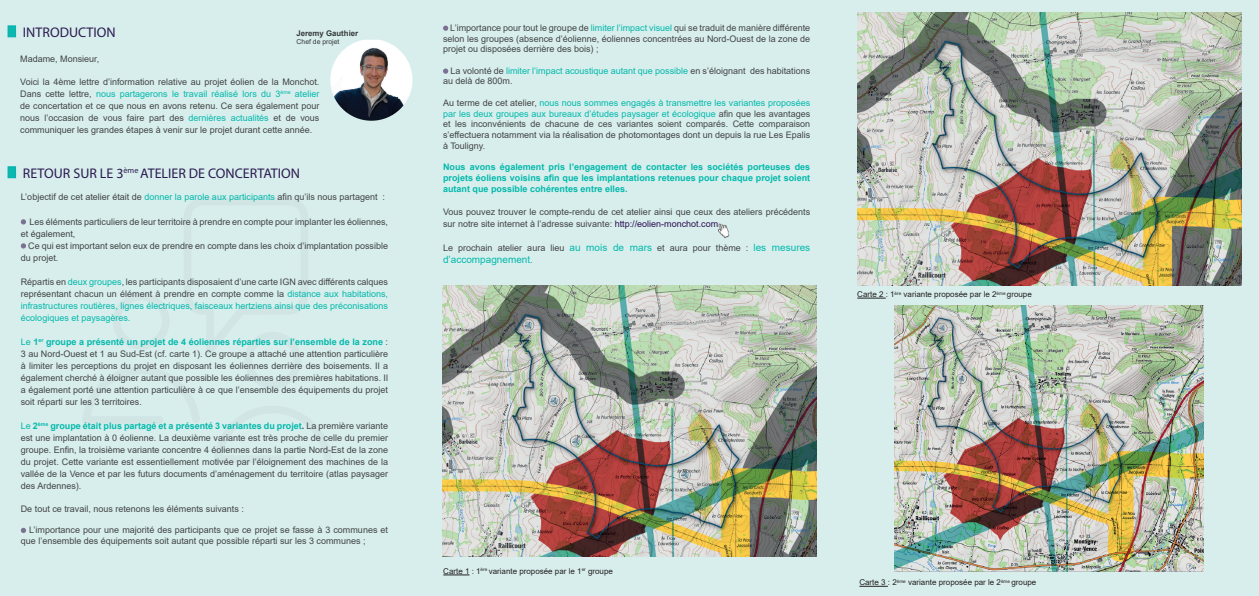
<style>
.page{position:relative;width:1259px;height:596px;background:#fff}
.page>*{position:absolute;margin:0;border:0;box-sizing:border-box;transform-origin:0 0}
.t1{font:14px "Myriad Pro";color:#2c1b52}
.t2{font:10px "Arial";color:#03b9ac}
.t3{font:9px/12px "Arial";color:#424446;text-align:justify}
.t4{font:9px/12px "Arial";color:#03b9ac;text-align:justify}
.t5{font:700 9px/10.7px "Arial";color:#03b9ac;text-align:justify}
.t6{font:8px "Arial";color:#231f20}
.t7{font:700 7.8px "Arial";color:#34383a}
.t8{font:6.8px "Arial";color:#34383a}
.s1{color:#03b9ac}
.s2{color:#424446}
.s3{font-weight:700;color:#03b9ac}
.s4{font-weight:700}
.s5{color:#2b0e52}
.s6{font-size:10px;color:#03b9ac}
</style>
<div class="page">
<div style="left:0;top:0;width:631px;height:595px;background:#d8eeec"></div>
<div style="left:632px;top:0;width:627px;height:595px;background:#d8eeec"></div>
<img style="left:442px;top:286px;width:375px;height:270px">
<svg style="left:443px;top:574px;width:26px;height:1px"></svg>
<svg style="left:443px;top:26px;width:5px;height:5px"></svg>
<svg style="left:443px;top:68px;width:5px;height:6px"></svg>
<svg style="left:859px;top:585px;width:29px;height:1px"></svg>
<svg style="left:857px;top:297px;width:28px;height:1px"></svg>
<img style="left:718px;top:223px;width:12px;height:15px">
<img style="left:894px;top:305px;width:310px;height:265px">
<img style="left:857px;top:13px;width:384px;height:273px">
<img style="left:330px;top:40px;width:82px;height:81px">
<div style="left:8px;top:25px;width:8px;height:12px;background:#0cb8ae;border:1px solid #00b2ae"></div>
<div style="left:8px;top:166px;width:8px;height:12px;background:#0cb8ae;border:1px solid #00b2ae"></div>
<svg style="left:21px;top:219px;width:5px;height:5px"></svg>
<svg style="left:21px;top:243px;width:5px;height:5px"></svg>
<svg style="left:21px;top:527px;width:5px;height:5px"></svg>
<h1 class="t1" style="left:23px;top:24px;width:94px">INTRODUCTION</h1>
<p class="t7" style="left:297px;top:27px;width:63px">Jeremy Gauthier</p>
<p class="t8" style="left:297px;top:37px;width:44px">Chef de projet</p>
<p class="t3" style="left:20px;top:53px;width:81px">Madame, Monsieur,</p>
<p class="t3" style="left:20px;top:76px;width:301px">Voici la 4ème lettre d’information relative au projet éolien de la Monchot.<br>Dans cette lettre, <span class="s1">nous partagerons le travail réalisé lors du 3</span><sup>ème</sup> <span class="s1">atelier </span>de concertation et ce que nous en avons retenu. Ce sera également pour nous l’occasion de vous faire part des <span class="s1">dernières actualités</span> et de vous communiquer les grandes étapes à venir sur le projet durant cette année.</p>
<h1 class="t1" style="left:23px;top:164px;width:279px">RETOUR SUR LE 3<sup>ème</sup> ATELIER DE CONCERTATION</h1>
<p class="t3" style="left:21px;top:191px;width:366px">L’objectif de cet atelier était de <span class="s1">donner la parole aux participants</span> afin qu’ils nous partagent :</p>
<p class="t3" style="left:21px;top:215px;width:369px;text-indent:9px">Les éléments particuliers de leur territoire à prendre en compte pour implanter les éoliennes, et également,</p>
<p class="t3" style="left:21px;top:239px;width:369px;text-indent:7px">Ce qui est important selon eux de prendre en compte dans les choix d’implantation possible du projet.</p>
<p class="t4" style="left:21px;top:275px;width:369px"><span class="s2">Répartis en</span> deux groupes<span class="s2">, les participants disposaient d’une carte IGN avec différents calques représentant chacun un élément à prendre en compte comme la</span> distance aux habitations, infrastructures routières, lignes électriques, faisceaux hertziens ainsi que des préconisations écologiques et paysagères.</p>
<p class="t3" style="left:21px;top:335px;width:369px"><span class="s1">Le</span> <span class="s3">1</span><sup>er</sup> <span class="s3">groupe a présenté un projet de 4 éoliennes réparties sur l’ensemble de la zone</span> :<br>3 au Nord-Ouest et 1 au Sud-Est (cf. carte 1). Ce groupe a attaché une attention particulière à limiter les perceptions du projet en disposant les éoliennes derrière des boisements. Il a également cherché à éloigner autant que possible les éoliennes des premières habitations. Il a également porté une attention particulière à ce que l’ensemble des équipements du projet soit réparti sur les 3 territoires.</p>
<p class="t3" style="left:21px;top:419px;width:369px"><span class="s1">Le</span> <span class="s3">2</span><sup>ème</sup> <span class="s3">groupe était plus partagé et a présenté 3 variantes du projet</span><span class="s4">.</span> La première variante est une implantation à 0 éolienne. La deuxième variante est très proche de celle du premier groupe. Enfin, la troisième variante concentre 4 éoliennes dans la partie Nord-Est de la zone du projet. Cette variante est essentiellement motivée par l’éloignement des machines de la vallée de la Vence et par les futurs documents d’aménagement du territoire (atlas paysager des Ardennes).</p>
<p class="t3" style="left:21px;top:502px;width:225px">De tout ce travail, nous retenons les éléments suivants :</p>
<p class="t3" style="left:21px;top:524px;width:369px;line-height:10.7px;text-indent:8px">L’importance pour une majorité des participants que ce projet se fasse à 3 communes et que l’ensemble des équipements soit autant que possible réparti sur les 3 communes ;</p>
<p class="t3" style="left:443px;top:22px;width:369px;line-height:10.7px;text-indent:7px">L’importance pour tout le groupe de <span class="s1">limiter l’impact visuel</span> qui se traduit de manière différente selon les groupes (absence d’éolienne, éoliennes concentrées au Nord-Ouest de la zone de projet ou disposées derrière des bois) ;</p>
<p class="t3" style="left:443px;top:65px;width:369px;line-height:10.7px;text-indent:7px">La volonté de <span class="s1">limiter l’impact acoustique autant que possible</span> en s’éloignant des habitations au delà de 800m.</p>
<p class="t3" style="left:443px;top:97px;width:369px;line-height:10.7px">Au terme de cet atelier, <span class="s1">nous nous sommes engagés à transmettre les variantes proposées par les deux groupes aux bureaux d’études paysager et écologique</span> afin que les avantages et les inconvénients de chacune de ces variantes soient comparés. Cette comparaison s’effectuera notamment via la réalisation de photomontages dont un depuis la rue Les Epalis à Touligny.</p>
<p class="t5" style="left:443px;top:162px;width:369px">Nous avons également pris l’engagement de contacter les sociétés porteuses des projets éoliens voisins afin que les implantations retenues pour chaque projet soient autant que possible cohérentes entre elles.</p>
<p class="t3" style="left:443px;top:205px;width:369px">Vous pouvez trouver le compte-rendu de cet atelier ainsi que ceux des ateliers précédents sur notre site internet à l’adresse suivante: <span class="s5">http://eolien-monchot.com</span>.</p>
<p class="t3" style="left:443px;top:241px;width:369px">Le prochain atelier aura lieu <span class="s6">au mois de mars</span> et aura pour thème : <span class="s6">les mesures</span></p>
<p class="t2" style="left:443px;top:252px;width:92px">d’accompagnement.</p>
<p class="t6" style="left:857px;top:289px;width:176px">Carte 2 : 1<sup>ère</sup> variante proposée par le 2<sup>ème</sup> groupe</p>
<p class="t6" style="left:443px;top:565px;width:171px">Carte 1 : 1<sup>ère</sup> variante proposée par le 1<sup>er</sup> groupe</p>
<p class="t6" style="left:859px;top:576px;width:178px">Carte 3 : 2<sup>ème</sup> variante proposée par le 2<sup>ème</sup> groupe</p>
</div>
